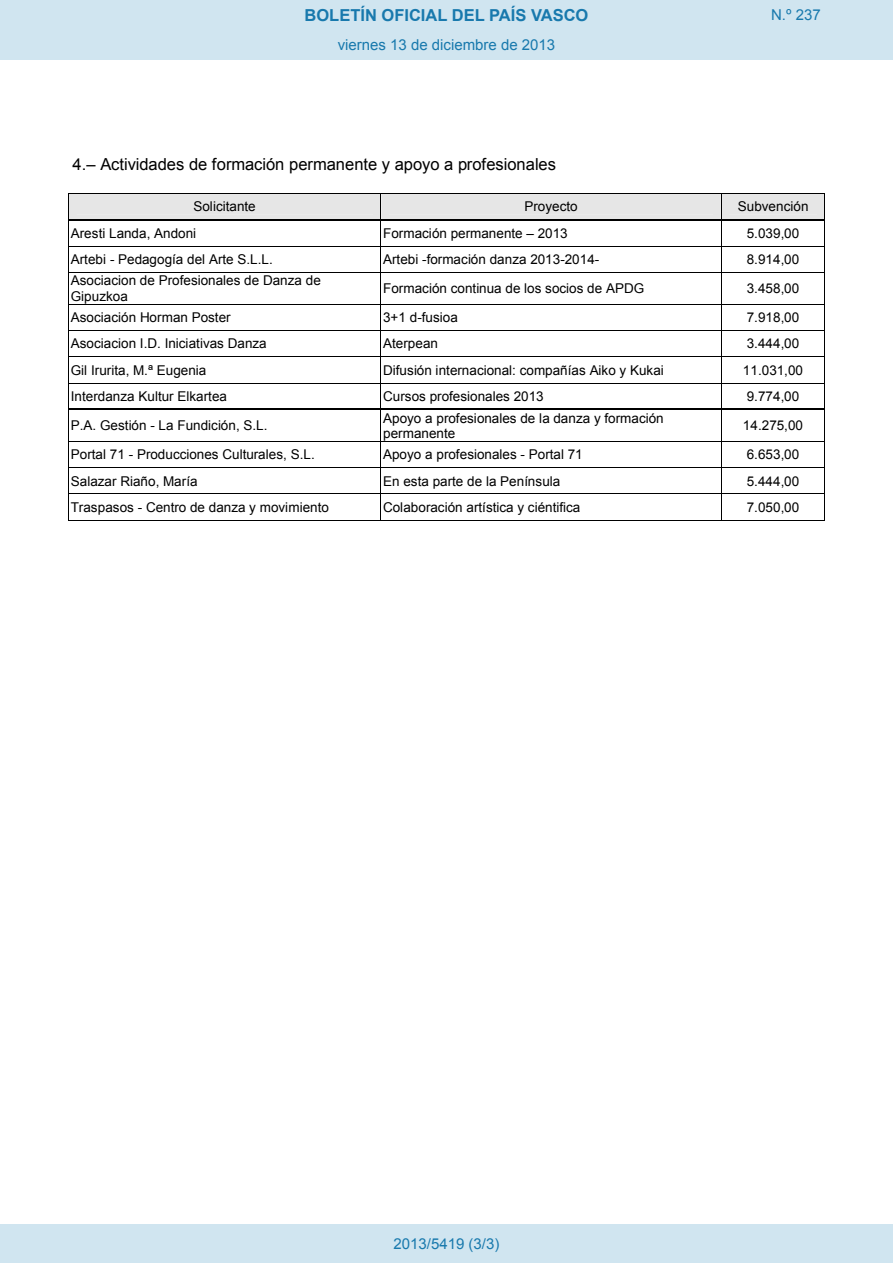
<style>
.page{position:relative;width:893px;height:1263px;background:#fff}
.page>*{position:absolute;margin:0;border:0;box-sizing:border-box;transform-origin:0 0}
.t1{font:16.5px "Arial";color:#000}
.t2{font:700 16.5px "Arial";color:#1879ad}
.Paginacion_Centro{font:15px "Arial";color:#1879ad}
.t3{font:13.5px/15.5px "Arial";letter-spacing:.005em;color:#000}
</style>
<div class="page">
<svg style="left:68px;top:193px;width:757px;height:80px"></svg>
<hr style="left:68px;top:273px;width:1px;height:31px;background:#000">
<hr style="left:381px;top:273px;width:1px;height:31px;background:#000">
<hr style="left:721px;top:273px;width:1px;height:31px;background:#000">
<hr style="left:825px;top:273px;width:1px;height:31px;background:#000">
<hr style="left:69px;top:304px;width:312px;height:1px;background:#000">
<hr style="left:381px;top:304px;width:340px;height:1px;background:#000">
<hr style="left:721px;top:304px;width:104px;height:1px;background:#000">
<hr style="left:69px;top:330px;width:312px;height:1px;background:#000">
<hr style="left:381px;top:330px;width:340px;height:1px;background:#000">
<hr style="left:721px;top:330px;width:104px;height:1px;background:#000">
<hr style="left:69px;top:356px;width:312px;height:1px;background:#000">
<hr style="left:381px;top:356px;width:340px;height:1px;background:#000">
<hr style="left:721px;top:356px;width:104px;height:1px;background:#000">
<hr style="left:69px;top:383px;width:312px;height:1px;background:#000">
<hr style="left:381px;top:383px;width:340px;height:1px;background:#000">
<hr style="left:721px;top:383px;width:104px;height:1px;background:#000">
<svg style="left:68px;top:304px;width:1px;height:106px"></svg>
<hr style="left:69px;top:409px;width:312px;height:1px;background:#000">
<hr style="left:382px;top:409px;width:339px;height:1px;background:#000">
<svg style="left:721px;top:305px;width:1px;height:105px"></svg>
<hr style="left:722px;top:409px;width:103px;height:1px;background:#000">
<hr style="left:68px;top:410px;width:1px;height:31px;background:#000">
<hr style="left:381px;top:410px;width:1px;height:31px;background:#000">
<hr style="left:721px;top:410px;width:1px;height:31px;background:#000">
<hr style="left:825px;top:410px;width:1px;height:31px;background:#000">
<hr style="left:69px;top:441px;width:312px;height:1px;background:#000">
<hr style="left:381px;top:441px;width:340px;height:1px;background:#000">
<hr style="left:721px;top:441px;width:104px;height:1px;background:#000">
<hr style="left:69px;top:467px;width:312px;height:1px;background:#000">
<hr style="left:381px;top:467px;width:340px;height:1px;background:#000">
<hr style="left:721px;top:467px;width:104px;height:1px;background:#000">
<hr style="left:69px;top:493px;width:312px;height:1px;background:#000">
<hr style="left:381px;top:493px;width:340px;height:1px;background:#000">
<hr style="left:721px;top:493px;width:104px;height:1px;background:#000">
<svg style="left:68px;top:441px;width:1px;height:80px"></svg>
<hr style="left:69px;top:520px;width:312px;height:1px;background:#000">
<hr style="left:381px;top:520px;width:340px;height:1px;background:#000">
<svg style="left:721px;top:442px;width:1px;height:78px"></svg>
<hr style="left:721px;top:520px;width:104px;height:1px;background:#000">
<div style="left:0;top:0;width:893px;height:60px;background:#d0e5f0"></div>
<div style="left:0;top:1225px;width:893px;height:38px;background:#d0e5f0"></div>
<p class="t2" style="left:305px;top:4px;width:285px">BOLETÍN OFICIAL DEL PAÍS VASCO</p>
<p class="Paginacion_Centro" style="left:771px;top:5px;width:51px">N.º 237</p>
<p class="Paginacion_Centro" style="left:338px;top:35px;width:219px">viernes 13 de diciembre de 2013</p>
<p class="t1" style="left:73px;top:154px;width:485px">4.– Actividades de formación permanente y apoyo a profesionales</p>
<p class="t3" style="left:193px;top:199px;width:64px">Solicitante</p>
<p class="t3" style="left:524px;top:199px;width:55px">Proyecto</p>
<p class="t3" style="left:738px;top:199px;width:72px">Subvención</p>
<p class="t3" style="left:71px;top:226px;width:127px">Aresti Landa, Andoni</p>
<p class="t3" style="left:383px;top:226px;width:186px">Formación permanente – 2013</p>
<p class="t3" style="left:747px;top:226px;width:54px">5.039,00</p>
<p class="t3" style="left:71px;top:252px;width:204px">Artebi - Pedagogía del Arte S.L.L.</p>
<p class="t3" style="left:383px;top:252px;width:218px">Artebi -formación danza 2013-2014-</p>
<p class="t3" style="left:747px;top:252px;width:54px">8.914,00</p>
<p class="t3" style="left:71px;top:273px;width:252px">Asociacion de Profesionales de Danza de<br>Gipuzkoa</p>
<p class="t3" style="left:383px;top:281px;width:263px">Formación continua de los socios de APDG</p>
<p class="t3" style="left:747px;top:281px;width:54px">3.458,00</p>
<p class="t3" style="left:71px;top:310px;width:161px">Asociación Horman Poster</p>
<p class="t3" style="left:383px;top:310px;width:76px">3+1 d-fusioa</p>
<p class="t3" style="left:747px;top:310px;width:54px">7.918,00</p>
<p class="t3" style="left:71px;top:336px;width:197px">Asociacion I.D. Iniciativas Danza</p>
<p class="t3" style="left:383px;top:336px;width:56px">Aterpean</p>
<p class="t3" style="left:747px;top:336px;width:54px">3.444,00</p>
<p class="t3" style="left:71px;top:362px;width:137px">Gil Irurita, M.ª Eugenia</p>
<p class="t3" style="left:383px;top:362px;width:282px">Difusión internacional: compañías Aiko y Kukai</p>
<p class="t3" style="left:743px;top:362px;width:62px">11.031,00</p>
<p class="t3" style="left:71px;top:389px;width:158px">Interdanza Kultur Elkartea</p>
<p class="t3" style="left:383px;top:389px;width:162px">Cursos profesionales 2013</p>
<p class="t3" style="left:747px;top:389px;width:54px">9.774,00</p>
<p class="t3" style="left:71px;top:418px;width:198px">P.A. Gestión - La Fundición, S.L.</p>
<p class="t3" style="left:383px;top:410px;width:282px">Apoyo a profesionales de la danza y formación permanente</p>
<p class="t3" style="left:743px;top:418px;width:62px">14.275,00</p>
<p class="t3" style="left:71px;top:447px;width:245px">Portal 71 - Producciones Culturales, S.L.</p>
<p class="t3" style="left:383px;top:447px;width:201px">Apoyo a profesionales - Portal 71</p>
<p class="t3" style="left:747px;top:447px;width:54px">6.653,00</p>
<p class="t3" style="left:71px;top:473px;width:128px">Salazar Riaño, María</p>
<p class="t3" style="left:383px;top:473px;width:179px">En esta parte de la Península</p>
<p class="t3" style="left:747px;top:473px;width:54px">5.444,00</p>
<p class="t3" style="left:71px;top:500px;width:260px">Traspasos - Centro de danza y movimiento</p>
<p class="t3" style="left:383px;top:500px;width:199px">Colaboración artística y ciéntifica</p>
<p class="t3" style="left:747px;top:500px;width:54px">7.050,00</p>
<p class="Paginacion_Centro" style="left:393px;top:1234px;width:107px">2013/5419 (3/3)</p>
</div>
